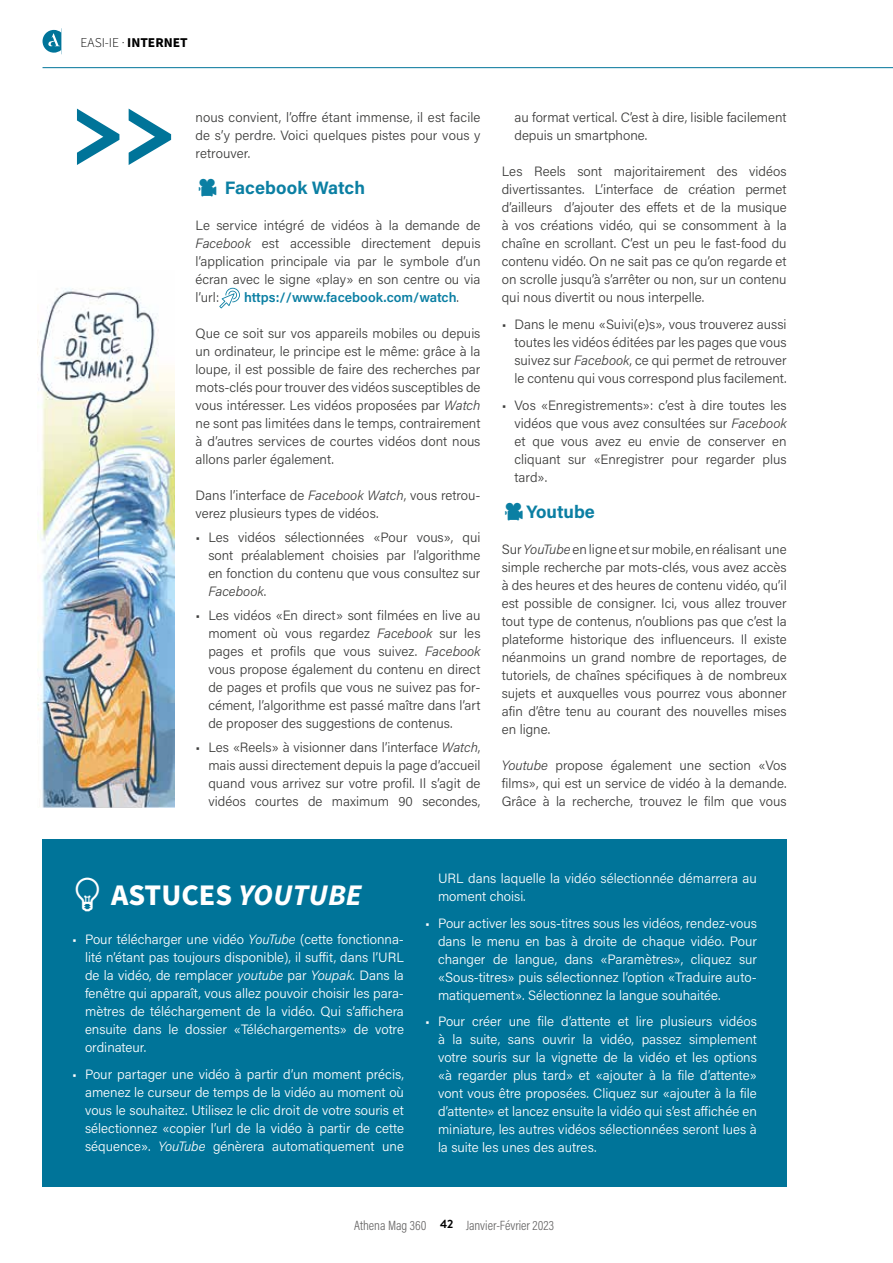
<style>
.page{position:relative;width:893px;height:1263px;background:#fff}
.page>*{position:absolute;margin:0;border:0;box-sizing:border-box;transform-origin:0 0}
.t1{font:100.95px "Raleway X";color:#007499}
.t2{font:700 30px "Source Sans Pro";color:#fff}
.t3{font:700 18px "Acumin Pro";color:#0b7fa3}
.t4{font:300 13.5px/18px "Acumin Pro";color:#3c3c3b;text-align:justify}
.t5{font:300 13.5px/18px "Acumin Pro";color:#fff;text-align:justify}
.t6{font:300 13.5px "Acumin Pro Cond";color:#646363}
.t7{font:600 13.5px "Acumin Pro";color:#0b7fa3}
.t8{font:300 13.5px "Source Sans Pro";color:#000}
.s1{font-weight:700}
.s2{font-style:italic}
.s3{font-weight:300;color:#3c3c3b}
</style>
<div class="page">
<img style="left:38px;top:288px;width:136px;height:519px">
<svg style="left:219px;top:288px;width:21px;height:20px"></svg>
<div style="left:43px;top:839px;width:744px;height:347px;background:#007499"></div>
<svg style="left:43px;top:29px;width:18px;height:24px"></svg>
<hr style="left:43px;top:67px;width:850px;height:1px;background:#007499">
<p class="t8" style="left:81px;top:33px;width:109px">EASI-IE · <span class="s1">INTERNET</span></p>
<h1 class="t1" style="left:71px;top:69px;width:105px">&gt;&gt;</h1>
<p class="t4" style="left:196px;top:108px;width:286px">nous convient, l’offre étant immense, il est facile de s’y perdre. Voici quelques pistes pour vous y retrouver.</p>
<h3 class="t3" style="left:225px;top:175px;width:142px">Facebook Watch</h3>
<p class="t4" style="left:196px;top:216px;width:286px">Le service intégré de vidéos à la demande de <span class="s2">Facebook</span> est accessible directement depuis l’application principale via par le symbole d’un écran avec le signe «play» en son centre ou via l’url:</p>
<p class="t7" style="left:244px;top:288px;width:216px">https://www.facebook.com/watch<span class="s3">.</span></p>
<p class="t4" style="left:196px;top:324px;width:286px">Que ce soit sur vos appareils mobiles ou depuis un ordinateur, le principe est le même: grâce à la loupe, il est possible de faire des recherches par mots-clés pour trouver des vidéos susceptibles de vous intéresser. Les vidéos proposées par <span class="s2">Watch </span>ne sont pas limitées dans le temps, contrairement à d’autres services de courtes vidéos dont nous allons parler également.</p>
<p class="t4" style="left:196px;top:486px;width:286px">Dans l’interface de <span class="s2">Facebook Watch</span>, vous retrou&shy;verez plusieurs types de vidéos.</p>
<p class="t4" style="left:208px;top:528px;width:274px;text-indent:-13px">• Les vidéos sélectionnées «Pour vous», qui sont préalablement choisies par l’algorithme en fonction du contenu que vous consultez sur <span class="s2">Facebook</span>.</p>
<p class="t4" style="left:208px;top:606px;width:274px;text-indent:-13px">• Les vidéos «En direct» sont filmées en live au moment où vous regardez <span class="s2">Facebook</span> sur les pages et profils que vous suivez. <span class="s2">Facebook </span>vous propose également du contenu en direct de pages et profils que vous ne suivez pas for&shy;cément, l’algorithme est passé maître dans l’art de proposer des suggestions de contenus.</p>
<p class="t4" style="left:208px;top:738px;width:274px;text-indent:-13px">• Les «Reels» à visionner dans l’interface <span class="s2">Watch</span>, mais aussi directement depuis la page d’accueil quand vous arrivez sur votre profil. Il s’agit de vidéos courtes de maximum 90 secondes,</p>
<p class="t4" style="left:514px;top:108px;width:274px">au format vertical. C’est à dire, lisible facilement depuis un smartphone.</p>
<p class="t4" style="left:502px;top:162px;width:286px">Les Reels sont majoritairement des vidéos divertissantes. L’interface de création permet d’ailleurs d’ajouter des effets et de la musique à vos créations vidéo, qui se consomment à la chaîne en scrollant. C’est un peu le fast-food du contenu vidéo. On ne sait pas ce qu’on regarde et on scrolle jusqu’à s’arrêter ou non, sur un contenu qui nous divertit ou nous interpelle.</p>
<p class="t4" style="left:514px;top:315px;width:274px;text-indent:-13px">• Dans le menu «Suivi(e)s», vous trouverez aussi toutes les vidéos éditées par les pages que vous suivez sur <span class="s2">Facebook</span>, ce qui permet de retrouver le contenu qui vous correspond plus facilement.</p>
<p class="t4" style="left:514px;top:396px;width:274px;text-indent:-13px">• Vos «Enregistrements»: c’est à dire toutes les vidéos que vous avez consultées sur <span class="s2">Facebook </span>et que vous avez eu envie de conserver en cliquant sur «Enregistrer pour regarder plus tard».</p>
<h3 class="t3" style="left:527px;top:499px;width:70px">Youtube</h3>
<p class="t4" style="left:502px;top:540px;width:286px">Sur <span class="s2">YouTube</span> en ligne et sur mobile, en réalisant une simple recherche par mots-clés, vous avez accès à des heures et des heures de contenu vidéo, qu’il est possible de consigner. Ici, vous allez trouver tout type de contenus, n’oublions pas que c’est la plateforme historique des influenceurs. Il existe néanmoins un grand nombre de reportages, de tutoriels, de chaînes spécifiques à de nombreux sujets et auxquelles vous pourrez vous abonner afin d’être tenu au courant des nouvelles mises en ligne.</p>
<p class="t4" style="left:502px;top:756px;width:286px"><span class="s2">Youtube</span> propose également une section «Vos films», qui est un service de vidéo à la demande.<br>Grâce à la recherche, trouvez le film que vous</p>
<h2 class="t2" style="left:111px;top:875px;width:252px">ASTUCES <span class="s2">YOUTUBE</span></h2>
<p class="t5" style="left:85px;top:930px;width:320px;text-indent:-13px">• Pour télécharger une vidéo <span class="s2">YouTube</span> (cette fonctionna&shy;lité n’étant pas toujours disponible), il suffit, dans l’URL de la vidéo, de remplacer <span class="s2">youtube</span> par <span class="s2">Youpak</span>. Dans la fenêtre qui apparaît, vous allez pouvoir choisir les para&shy;mètres de téléchargement de la vidéo. Qui s’affichera ensuite dans le dossier «Téléchargements» de votre ordinateur.</p>
<p class="t5" style="left:85px;top:1065px;width:320px;text-indent:-13px">• Pour partager une vidéo à partir d’un moment précis, amenez le curseur de temps de la vidéo au moment où vous le souhaitez. Utilisez le clic droit de votre souris et sélectionnez «copier l’url de la vidéo à partir de cette séquence». <span class="s2">YouTube</span> génèrera automatiquement une</p>
<p class="t5" style="left:438px;top:869px;width:320px">URL dans laquelle la vidéo sélectionnée démarrera au moment choisi.</p>
<p class="t5" style="left:438px;top:913px;width:320px;text-indent:-13px">• Pour activer les sous-titres sous les vidéos, rendez-vous dans le menu en bas à droite de chaque vidéo. Pour changer de langue, dans «Paramètres», cliquez sur «Sous-titres» puis sélectionnez l’option «Traduire auto&shy;matiquement». Sélectionnez la langue souhaitée.</p>
<p class="t5" style="left:438px;top:1012px;width:320px;text-indent:-13px">• Pour créer une file d’attente et lire plusieurs vidéos à la suite, sans ouvrir la vidéo, passez simplement votre souris sur la vignette de la vidéo et les options «à regarder plus tard» et «ajouter à la file d’attente» vont vous être proposées. Cliquez sur «ajouter à la file d’attente» et lancez ensuite la vidéo qui s’est affichée en miniature, les autres vidéos sélectionnées seront lues à la suite les unes des autres.</p>
<p class="t6" style="left:354px;top:1216px;width:201px">Athena Mag 360 <sup>42</sup> Janvier-Février 2023</p>
</div>
